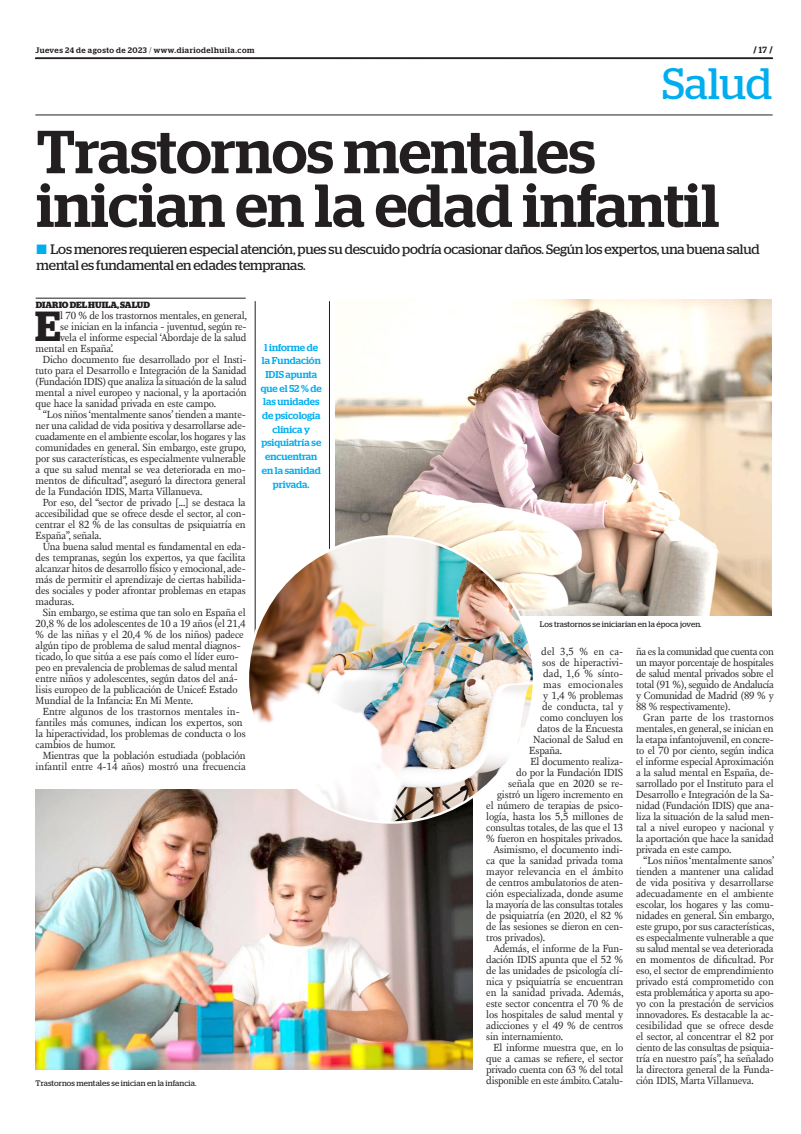
<style>
.page{position:relative;width:801px;height:1134px;background:#fff}
.page>*{position:absolute;margin:0;border:0;box-sizing:border-box;transform-origin:0 0}
.TITULO{font:500 60.6px/53.7px "Stag";color:#231f20}
.t1{font:43.9px "Stag";color:#00aeef}
.TEXTO_UNO{font:600 42px "Stag";color:#231f20}
.SUMARIO{font:13.7px/16.5px "Stag";letter-spacing:-.01em;color:#231f20}
.TEXTO{font:10.6px/11px "New Fournier BP";letter-spacing:-.01em;color:#231f20;text-align:justify}
.TEXTO_UNO-2{font:10.6px "New Fournier BP";letter-spacing:-.01em;color:#231f20}
.TEXTO-2{font:10.6px "New Fournier BP";letter-spacing:.025em;color:#231f20}
.DESTACADO_AZUL{font:500 10px/13.7px "Stag";color:#00aeef;text-align:center}
.CREDITO_1{font:700 9px "Stag";color:#231f20}
.PIE_DE_FOTO{font:8px "Stag";letter-spacing:.01em;color:#231f20}
.t2{font:500 8px "Stag";letter-spacing:.06em;color:#231f20}
.s1{font-weight:300}
.s2{font-weight:500}
.s3{color:#00aeef}
</style>
<div class="page">
<hr style="left:255px;top:301px;width:1px;height:369px;background:#231f20">
<hr style="left:329px;top:301px;width:1px;height:369px;background:#231f20">
<svg style="left:35px;top:58px;width:738px;height:1px"></svg>
<hr style="left:35px;top:115px;width:737px;height:1px;background:#231f20">
<img style="left:35px;top:789px;width:437px;height:281px">
<img style="left:336px;top:299px;width:436px;height:316px">
<hr style="left:36px;top:298px;width:210px;height:1px;background:#231f20">
<img style="left:248px;top:537px;width:286px;height:285px">
<p class="t2" style="left:35px;top:45px;width:220px">Jueves 24 de agosto de 2023 <span class="s1">/</span> www.diariodelhuila.com</p>
<p class="CREDITO_1" style="left:753px;top:45px;width:21px">/ <span class="s2">17</span> /</p>
<p class="t1" style="left:662px;top:59px;width:112px">Salud</p>
<p class="TITULO" style="left:37px;top:124px;width:684px">Trastornos mentales inician en la edad infantil</p>
<p class="SUMARIO" style="left:37px;top:241px;width:724px"><span class="s3">■</span> Los menores requieren especial atención, pues su descuido podría ocasionar daños. Según los expertos, una buena salud mental es fundamental en edades tempranas.</p>
<p class="CREDITO_1" style="left:36px;top:300px;width:116px">DIARIO DEL HUILA, SALUD</p>
<p class="TEXTO_UNO" style="left:35px;top:302px;width:27px">E</p>
<p class="TEXTO_UNO-2" style="left:60px;top:309px;width:188px">l 70 % de los trastornos mentales, en general,</p>
<p class="TEXTO_UNO-2" style="left:60px;top:320px;width:188px">se inician en la infancia - juventud, según re-</p>
<p class="TEXTO_UNO-2" style="left:60px;top:331px;width:188px">vela el informe especial ‘Abordaje de la salud</p>
<p class="TEXTO_UNO-2" style="left:36px;top:342px;width:79px">mental en España’.</p>
<p class="TEXTO" style="left:36px;top:354px;width:213px;text-indent:7px">Dicho documento fue desarrollado por el Insti&shy;tuto para el Desarrollo e Integración de la Sanidad (Fundación IDIS) que analiza la situación de la salud mental a nivel europeo y nacional, y la aportación que hace la sanidad privada en este campo.</p>
<p class="TEXTO" style="left:36px;top:409px;width:212px;text-indent:7px">“Los niños ‘mentalmente sanos’ tienden a mante&shy;ner una calidad de vida positiva y desarrollarse ade&shy;cuadamente en el ambiente escolar, los hogares y las comunidades en general. Sin embargo, este grupo, por sus características, es especialmente vulnerable a que su salud mental se vea deteriorada en mo&shy;mentos de dificultad”, aseguró la directora general de la Fundación IDIS, Marta Villanueva.</p>
<p class="TEXTO" style="left:36px;top:497px;width:212px;text-indent:7px">Por eso, del “sector de privado [...] se destaca la accesibilidad que se ofrece desde el sector, al con&shy;centrar el 82 % de las consultas de psiquiatría en España”, señala.</p>
<p class="TEXTO" style="left:36px;top:541px;width:212px;text-indent:7px">Una buena salud mental es fundamental en eda&shy;des tempranas, según los expertos, ya que facilita alcanzar hitos de desarrollo físico y emocional, ade&shy;más de permitir el aprendizaje de ciertas habilida&shy;des sociales y poder afrontar problemas en etapas maduras.</p>
<p class="TEXTO" style="left:36px;top:607px;width:211px;text-align:left;text-indent:7px">Sin embargo, se estima que tan solo en España el 20,8 % de los adolescentes de 10 a 19 años (el 21,4 % de las niñas y el 20,4 % de los niños) padece algún tipo de problema de salud mental diagnos&shy;ticado, lo que sitúa a ese país como el líder euro&shy;peo en prevalencia de problemas de salud mental entre niños y adolescentes, según datos del aná&shy;lisis europeo de la publicación de Unicef: Estado Mundial de la Infancia: En Mi Mente.</p>
<p class="TEXTO" style="left:36px;top:706px;width:211px;text-align:left;text-indent:7px">Entre algunos de los trastornos mentales in&shy;fantiles más comunes, indican los expertos, son la hiperactividad, los problemas de conducta o los cambios de humor.</p>
<p class="TEXTO" style="left:36px;top:750px;width:212px;text-align:right">Mientras que la población estudiada (población infantil entre 4-14 años) mostró una frecuencia</p>
<p class="DESTACADO_AZUL" style="left:261px;top:340px;width:62px">l informe de la Fundación<br>IDIS apunta que el 52 % de las unidades de psicología clínica y psiquiatría se encuentran en la sanidad privada.</p>
<p class="PIE_DE_FOTO" style="left:540px;top:619px;width:163px">Los trastornos se iniciarían en la época joven.</p>
<p class="TEXTO" style="left:541px;top:646px;width:83px">del 3,5 % en ca-</p>
<p class="TEXTO" style="left:542px;top:657px;width:82px">sos de hiperactivi-</p>
<p class="TEXTO" style="left:543px;top:668px;width:81px">dad, 1,6 % sínto-</p>
<p class="TEXTO-2" style="left:543px;top:678px;width:82px">mas emocionales</p>
<p class="TEXTO" style="left:543px;top:690px;width:81px">y 1,4 % problemas</p>
<p class="TEXTO" style="left:542px;top:701px;width:82px">de conducta, tal y</p>
<p class="TEXTO" style="left:540px;top:712px;width:85px">como concluyen los</p>
<p class="TEXTO" style="left:537px;top:723px;width:88px">datos de la Encuesta</p>
<p class="TEXTO" style="left:533px;top:734px;width:91px">Nacional de Salud en</p>
<p class="TEXTO" style="left:529px;top:745px;width:34px">España.</p>
<p class="TEXTO" style="left:486px;top:756px;width:139px;text-align:right">El documento realiza-<br>do por la Fundación IDIS<br>señala que en 2020 se re&shy;gistró un ligero incremento en<br>el número de terapias de psico&shy;logía, hasta los 5,5 millones de consultas totales, de las que el 13 % fueron en hospitales privados.</p>
<p class="TEXTO" style="left:486px;top:844px;width:139px;text-indent:7px">Asimismo, el documento indi&shy;ca que la sanidad privada toma mayor relevancia en el ámbito de centros ambulatorios de aten&shy;ción especializada, donde asume la mayoría de las consultas totales de psiquiatría (en 2020, el 82 % de las sesiones se dieron en cen&shy;tros privados).</p>
<p class="TEXTO" style="left:486px;top:943px;width:139px;text-indent:7px">Además, el informe de la Fun&shy;dación IDIS apunta que el 52 % de las unidades de psicología clí&shy;nica y psiquiatría se encuentran en la sanidad privada. Además, este sector concentra el 70 % de los hospitales de salud mental y adicciones y el 49 % de centros sin internamiento.</p>
<p class="TEXTO" style="left:486px;top:1042px;width:139px;text-indent:7px">El informe muestra que, en lo que a camas se refiere, el sector privado cuenta con 63 % del total disponible en este ámbito. Catalu-</p>
<p class="TEXTO" style="left:636px;top:646px;width:139px">ña es la comunidad que cuenta con un mayor porcentaje de hospitales de salud mental privados sobre el total (91 %), seguido de Andalucía y Comunidad de Madrid (89 % y 88 % respectivamente).</p>
<p class="TEXTO" style="left:636px;top:712px;width:139px;text-indent:7px">Gran parte de los trastornos mentales, en general, se inician en la etapa infantojuvenil, en concre&shy;to el 70 por ciento, según indica el informe especial Aproximación a la salud mental en España, de&shy;sarrollado por el Instituto para el Desarrollo e Integración de la Sa&shy;nidad (Fundación IDIS) que ana&shy;liza la situación de la salud men&shy;tal a nivel europeo y nacional y la aportación que hace la sanidad privada en este campo.</p>
<p class="TEXTO" style="left:636px;top:855px;width:140px;text-indent:7px">“Los niños ‘mentalmente sanos’ tienden a mantener una calidad de vida positiva y desarrollarse adecuadamente en el ambiente escolar, los hogares y las comu&shy;nidades en general. Sin embargo, este grupo, por sus características, es especialmente vulnerable a que su salud mental se vea deteriorada en momentos de dificultad. Por eso, el sector de emprendimiento privado está comprometido con esta problemática y aporta su apo&shy;yo con la prestación de servicios innovadores. Es destacable la ac&shy;cesibilidad que se ofrece desde el sector, al concentrar el 82 por ciento de las consultas de psiquia&shy;tría en nuestro país”, ha señalado la directora general de la Funda&shy;ción IDIS, Marta Villanueva.</p>
<p class="PIE_DE_FOTO" style="left:36px;top:1078px;width:162px">Trastornos mentales se inician en la infancia.</p>
</div>
